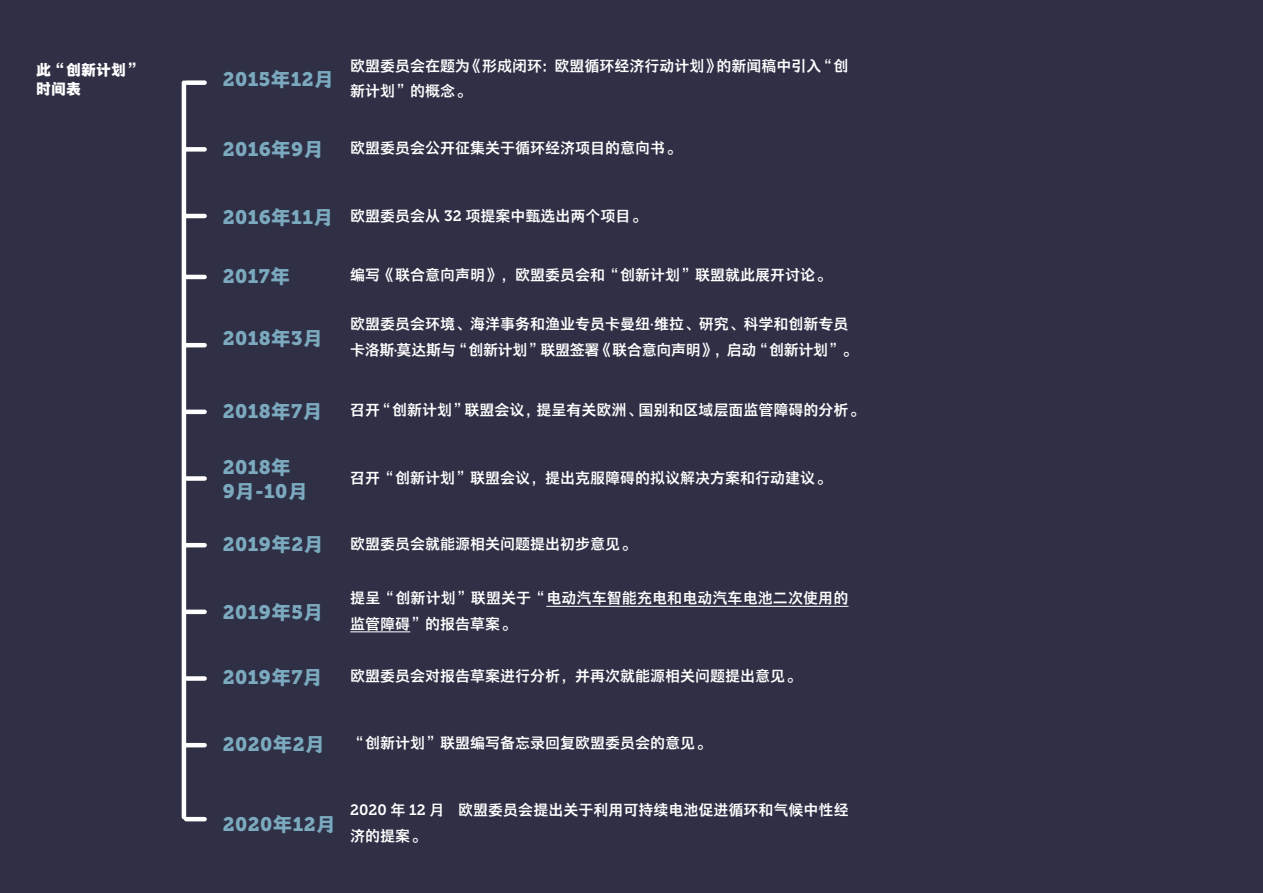
<style>
.page{position:relative;width:1263px;height:893px;background:#2f2f46}
.page>*{position:absolute;margin:0;border:0;box-sizing:border-box;transform-origin:0 0}
.t1{font:19.5px/24px "Museo Slab 900";letter-spacing:.025em;color:#7ba9be}
.t2{font:15px/25.5px "HY Tie Xian Hei FEJ";color:#fff}
.t3{font:15px/19.5px "HY Tie Xian Hei HEJ";color:#fff}
.s1{font-family:"HY Tie Xian Hei HEJ"}
.s2{font-family:"Museo Slab 900";font-size:19.5px;color:#7ba9be}
.s3{font-family:"HY Tie Xian Hei HEJ";font-size:19.5px;color:#7ba9be}
.s4{font-family:"Museo Slab 700"}
</style>
<div class="page">
<div style="left:186px;top:80px;width:19px;height:5px;background:#fff"></div>
<hr style="left:182px;top:83px;width:4px;height:734px;background:#fff">
<div style="left:186px;top:147px;width:19px;height:5px;background:#fff"></div>
<hr style="left:186px;top:214px;width:19px;height:4px;background:#fff">
<hr style="left:186px;top:343px;width:19px;height:4px;background:#fff">
<hr style="left:186px;top:275px;width:19px;height:4px;background:#fff">
<hr style="left:186px;top:410px;width:19px;height:4px;background:#fff">
<div style="left:186px;top:476px;width:19px;height:5px;background:#fff"></div>
<hr style="left:186px;top:543px;width:19px;height:4px;background:#fff">
<hr style="left:186px;top:610px;width:19px;height:4px;background:#fff">
<div style="left:186px;top:676px;width:19px;height:5px;background:#fff"></div>
<hr style="left:186px;top:743px;width:19px;height:4px;background:#fff">
<hr style="left:186px;top:817px;width:19px;height:4px;background:#fff">
<hr style="left:546px;top:606px;width:302px;height:1px;background:#fff">
<hr style="left:350px;top:631px;width:60px;height:1px;background:#fff">
<p class="t3" style="left:36px;top:59px;width:106px">此“创新计划”时间表</p>
<h1 class="t1" style="left:223px;top:67px;width:113px">2015<span class="s1">年</span>12<span class="s1">月</span></h1>
<p class="t2" style="left:350px;top:52px;width:500px">欧盟委员会在题为《形成闭环：欧盟循环经济行动计划》的新闻稿中引入“创新计划”的概念。</p>
<h1 class="t1" style="left:223px;top:137px;width:102px">2016<span class="s1">年</span>9<span class="s1">月</span></h1>
<p class="t2" style="left:350px;top:134px;width:331px">欧盟委员会公开征集关于循环经济项目的意向书。</p>
<p class="t2" style="left:223px;top:203px;width:424px"><span class="s2">2016</span><span class="s3">年</span><span class="s2">11</span><span class="s3">月</span> 欧盟委员会从 <span class="s4">32</span> 项提案中甄选出两个项目。</p>
<h1 class="t1" style="left:223px;top:264px;width:69px">2017<span class="s1">年</span></h1>
<p class="t2" style="left:350px;top:262px;width:481px">编写《联合意向声明》，欧盟委员会和“创新计划”联盟就此展开讨论。</p>
<h1 class="t1" style="left:223px;top:326px;width:102px">2018<span class="s1">年</span>3<span class="s1">月</span></h1>
<p class="t2" style="left:350px;top:310px;width:507px">欧盟委员会环境、海洋事务和渔业专员卡曼纽<span class="s4">·</span>维拉、研究、科学和创新专员卡洛斯<span class="s4">·</span>莫达斯与“创新计划”联盟签署《联合意向声明》，启动“创新计划”。</p>
<h1 class="t1" style="left:223px;top:399px;width:101px">2018<span class="s1">年</span>7<span class="s1">月</span></h1>
<p class="t2" style="left:350px;top:396px;width:515px">召开“创新计划”联盟会议，提呈有关欧洲、国别和区域层面监管障碍的分析。</p>
<h1 class="t1" style="left:223px;top:455px;width:86px">2018<span class="s1">年<br></span>9<span class="s1">月</span>-10<span class="s1">月</span></h1>
<p class="t2" style="left:350px;top:464px;width:481px">召开“创新计划”联盟会议，提出克服障碍的拟议解决方案和行动建议。</p>
<h1 class="t1" style="left:223px;top:533px;width:102px">2019<span class="s1">年</span>2<span class="s1">月</span></h1>
<p class="t2" style="left:350px;top:530px;width:286px">欧盟委员会就能源相关问题提出初步意见。</p>
<h1 class="t1" style="left:223px;top:600px;width:102px">2019<span class="s1">年</span>5<span class="s1">月</span></h1>
<p class="t2" style="left:350px;top:585px;width:500px">提呈“创新计划”联盟关于“电动汽车智能充电和电动汽车电池二次使用的监管障碍”的报告草案。</p>
<h1 class="t1" style="left:223px;top:665px;width:101px">2019<span class="s1">年</span>7<span class="s1">月</span></h1>
<p class="t2" style="left:350px;top:662px;width:451px">欧盟委员会对报告草案进行分析，并再次就能源相关问题提出意见。</p>
<h1 class="t1" style="left:223px;top:732px;width:103px">2020<span class="s1">年</span>2<span class="s1">月</span></h1>
<p class="t2" style="left:350px;top:729px;width:361px">“创新计划”联盟编写备忘录回复欧盟委员会的意见。</p>
<h1 class="t1" style="left:223px;top:812px;width:115px">2020<span class="s1">年</span>12<span class="s1">月</span></h1>
<p class="t2" style="left:350px;top:796px;width:500px"><span class="s4">2020</span> 年 <span class="s4">12</span> 月 欧盟委员会提出关于利用可持续电池促进循环和气候中性经济的提案。</p>
</div>
